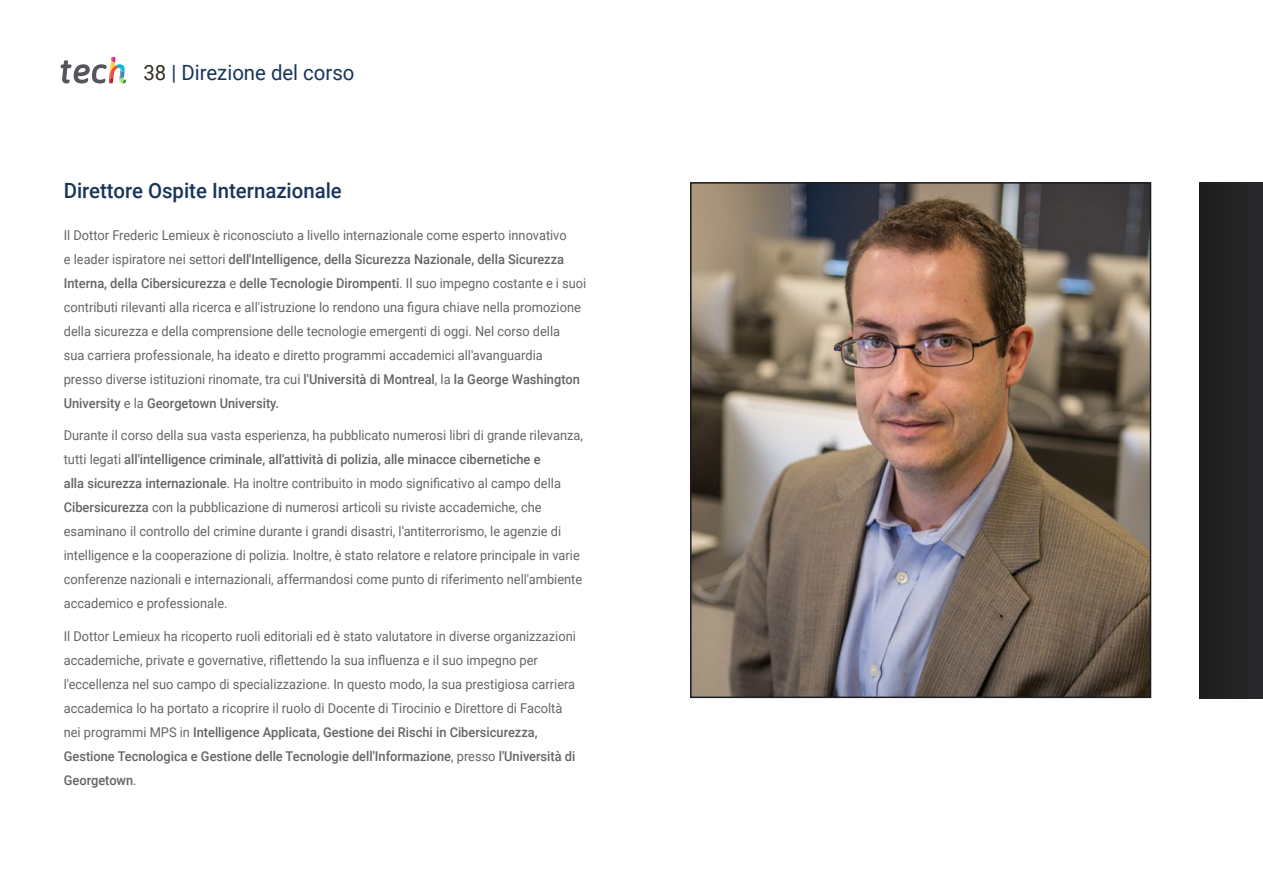
<style>
.page{position:relative;width:1263px;height:893px;background:#fff}
.page>*{position:absolute;margin:0;border:0;box-sizing:border-box;transform-origin:0 0}
.t1{font:500 21px "Roboto";color:#19355b}
.t2{font:21px "Roboto";color:#17355b}
.t3{font:13.5px/24px "Roboto";color:#656565;scale:.95 1}
.s1{color:#312e20}
.s2{font-weight:500}
</style>
<div class="page">
<svg style="left:61px;top:57px;width:65px;height:27px"></svg>
<div style="left:1199px;top:182px;width:64px;height:516px;background:#222223"></div>
<img style="left:693px;top:185px;width:455px;height:510px">
<div style="left:690px;top:182px;width:461px;height:516px;border:2px solid #1d1c1d"></div>
<h1 class="t2" style="left:144px;top:57px;width:213px"><span class="s1">38</span> | Direzione del corso</h1>
<h1 class="t1" style="left:64px;top:176px;width:280px">Direttore Ospite Internazionale</h1>
<p class="t3" style="left:64px;top:222px;width:552px">Il Dottor Frederic Lemieux è riconosciuto a livello internazionale come esperto innovativo<br>e leader ispiratore nei settori <span class="s2">dell'Intelligence, della Sicurezza Nazionale, della Sicurezza Interna, della Cibersicurezza</span> e <span class="s2">delle Tecnologie Dirompenti</span>. Il suo impegno costante e i suoi contributi rilevanti alla ricerca e all'istruzione lo rendono una figura chiave nella promozione della sicurezza e della comprensione delle tecnologie emergenti di oggi. Nel corso della<br>sua carriera professionale, ha ideato e diretto programmi accademici all'avanguardia<br>presso diverse istituzioni rinomate, tra cui <span class="s2">l'Università di Montreal</span>, la <span class="s2">la George Washington University</span> e la <span class="s2">Georgetown University.</span></p>
<p class="t3" style="left:64px;top:423px;width:548px">Durante il corso della sua vasta esperienza, ha pubblicato numerosi libri di grande rilevanza, tutti legati <span class="s2">all'intelligence criminale, all'attività di polizia, alle minacce cibernetiche e<br>alla sicurezza internazionale</span>. Ha inoltre contribuito in modo significativo al campo della <span class="s2">Cibersicurezza</span> con la pubblicazione di numerosi articoli su riviste accademiche, che esaminano il controllo del crimine durante i grandi disastri, l'antiterrorismo, le agenzie di intelligence e la cooperazione di polizia. Inoltre, è stato relatore e relatore principale in varie conferenze nazionali e internazionali, affermandosi come punto di riferimento nell'ambiente accademico e professionale.</p>
<p class="t3" style="left:64px;top:623px;width:540px">Il Dottor Lemieux ha ricoperto ruoli editoriali ed è stato valutatore in diverse organizzazioni accademiche, private e governative, riflettendo la sua influenza e il suo impegno per l'eccellenza nel suo campo di specializzazione. In questo modo, la sua prestigiosa carriera accademica lo ha portato a ricoprire il ruolo di Docente di Tirocinio e Direttore di Facoltà nei programmi MPS in <span class="s2">Intelligence Applicata, Gestione dei Rischi in Cibersicurezza, Gestione Tecnologica e Gestione delle Tecnologie dell'Informazione</span>, presso <span class="s2">l'Università di Georgetown</span>.</p>
</div>
